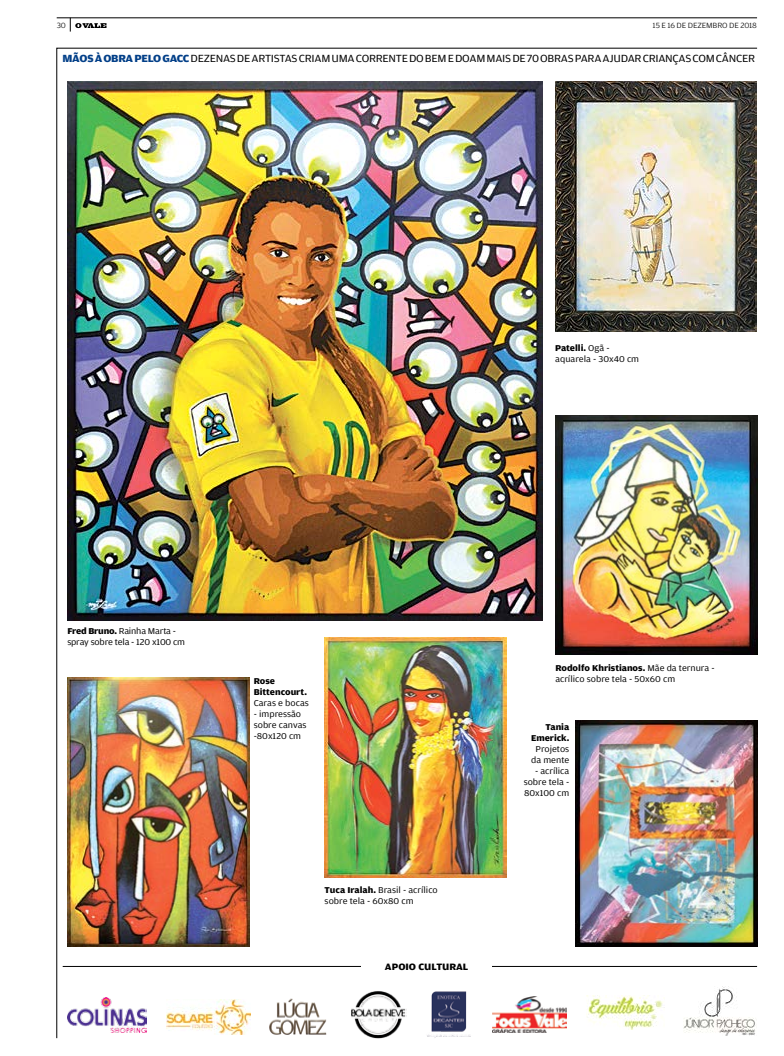
<style>
.page{position:relative;width:784px;height:1056px;background:#fff}
.page>*{position:absolute;margin:0;border:0;box-sizing:border-box;transform-origin:0 0}
.t1{font:11px "valearte";letter-spacing:-.025em;color:#000}
.t2{font:700 9.8px "valearte";color:#000}
.t3{font:9px/11px "valearte";color:#000}
.t4{font:9px/11px "valearte";letter-spacing:-.02em;color:#000}
.t5{font:700 9px/11px "valearte";color:#000}
.t6{font:300 8px "valearte";letter-spacing:-.01em;color:#000}
.s1{font-weight:700;color:#023f88}
.s2{font-weight:700}
</style>
<div class="page">
<hr style="left:57px;top:18px;width:700px;height:1px;background:#000">
<svg style="left:70px;top:18px;width:36px;height:14px"></svg>
<img style="left:57px;top:48px;width:700px;height:990px">
<p class="t6" style="left:57px;top:21px;width:11px">30</p>
<p class="t6" style="left:652px;top:21px;width:106px">15 E 16 DE DEZEMBRO DE 2018</p>
<p class="t1" style="left:62px;top:52px;width:694px"><span class="s1">MÃOS À OBRA PELO GACC</span> DEZENAS DE ARTISTAS CRIAM UMA CORRENTE DO BEM E DOAM MAIS DE 70 OBRAS PARA AJUDAR CRIANÇAS COM CÂNCER</p>
<p class="t3" style="left:555px;top:342px;width:85px"><span class="s2">Patelli.</span> Ogã - aquarela - 30x40 cm</p>
<p class="t4" style="left:67px;top:626px;width:119px"><span class="s2">Fred Bruno.</span> Rainha Marta - spray sobre tela - 120 x100 cm</p>
<p class="t5" style="left:254px;top:676px;width:55px">Rose<br>Bittencourt.</p>
<p class="t3" style="left:254px;top:698px;width:57px">Caras e bocas</p>
<p class="t3" style="left:254px;top:709px;width:54px">- impressão sobre canvas -80x120 cm</p>
<p class="t3" style="left:325px;top:885px;width:115px"><span class="s2">Tuca Iralah.</span> Brasil - acrílico sobre tela - 60x80 cm</p>
<p class="t2" style="left:385px;top:961px;width:85px">APOIO CULTURAL</p>
<p class="t3" style="left:555px;top:663px;width:161px"><span class="s2">Rodolfo Khristianos.</span> Mãe da ternura - acrílico sobre tela - 50x60 cm</p>
<p class="t5" style="left:531px;top:722px;width:40px;text-align:right">Tania<br>Emerick.</p>
<p class="t3" style="left:531px;top:744px;width:40px;text-align:center">Projetos da mente</p>
<p class="t3" style="left:524px;top:766px;width:47px;text-align:justify;text-indent:11px">- acrílica sobre tela - 80x100 cm</p>
</div>
